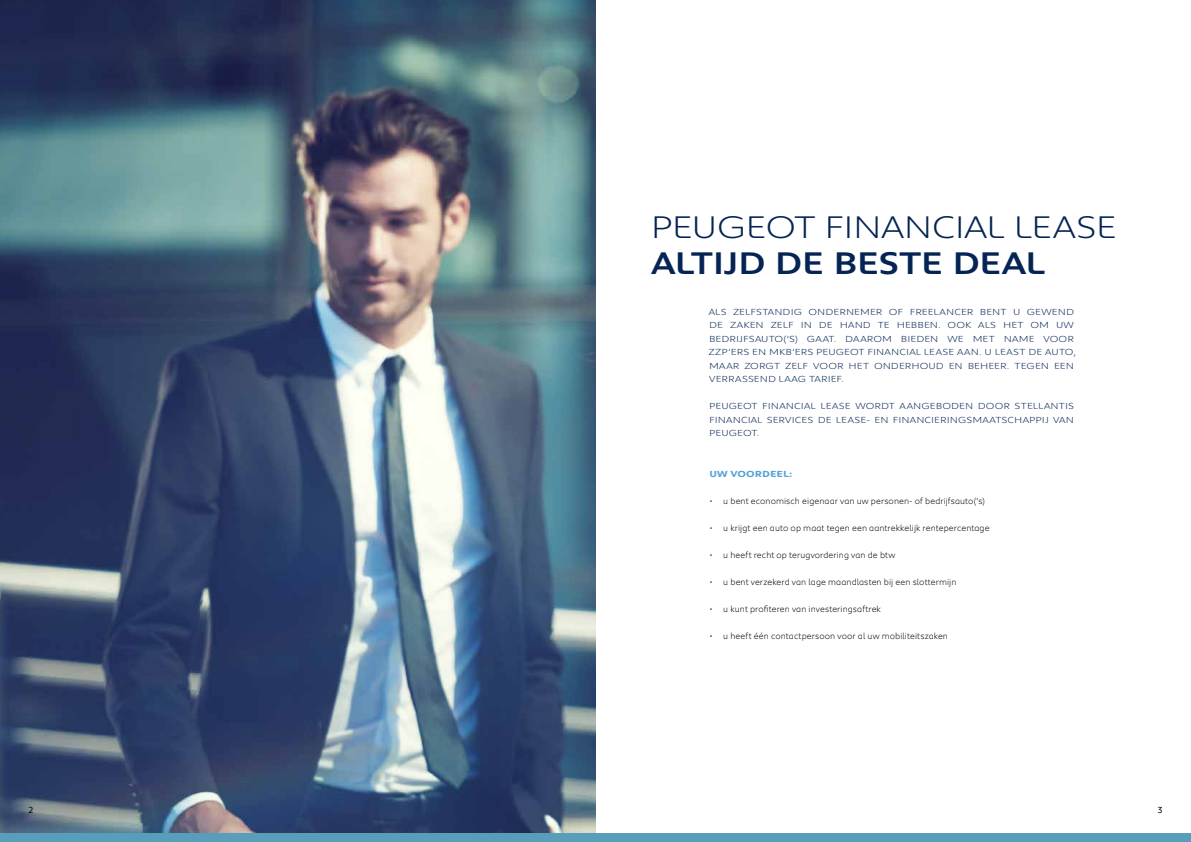
<style>
.page{position:relative;width:1191px;height:842px;background:#fff}
.page>*{position:absolute;margin:0;border:0;box-sizing:border-box;transform-origin:0 0}
.t1{font:300 32px "Peugeot Expanded";letter-spacing:-.035em;color:#052453}
.t2{font:500 32px "Peugeot Expanded";letter-spacing:-.03em;color:#052453}
.t3{font:300 9px/13.5px "Peugeot Expanded";letter-spacing:.005em;color:#052453}
.t4{font:300 9px "Peugeot";letter-spacing:.01em;color:#000}
.t5{font:700 9px "Peugeot Expanded";letter-spacing:.005em;color:#53a2d5}
.t6{font:9px "Peugeot";color:#000}
</style>
<div class="page">
<img style="left:0;top:0;width:595px;height:833px">
<div style="left:0;top:833px;width:1191px;height:9px;background:#589eba"></div>
<h1 class="t1" style="left:650px;top:205px;width:468px">PEUGEOT FINANCIAL LEASE</h1>
<h1 class="t2" style="left:651px;top:241px;width:396px">ALTIJD DE BESTE DEAL</h1>
<p class="t3" style="left:708px;top:304px;width:369px">ALS ZELFSTANDIG ONDERNEMER OF FREELANCER BENT U GEWEND DE ZAKEN ZELF IN DE HAND TE HEBBEN. OOK ALS HET OM UW BEDRIJFSAUTO(’S) GAAT. DAAROM BIEDEN WE MET NAME VOOR ZZP’ERS EN MKB’ERS PEUGEOT FINANCIAL LEASE AAN. U LEAST DE AUTO, MAAR ZORGT ZELF VOOR HET ONDERHOUD EN BEHEER. TEGEN EEN VERRASSEND LAAG TARIEF.</p>
<p class="t3" style="left:709px;top:399px;width:366px;text-align:justify">PEUGEOT FINANCIAL LEASE WORDT AANGEBODEN DOOR STELLANTIS FINANCIAL SERVICES DE LEASE- EN FINANCIERINGSMAATSCHAPPIJ VAN PEUGEOT.</p>
<p class="t5" style="left:709px;top:468px;width:84px">UW VOORDEEL:</p>
<p class="t4" style="left:709px;top:494px;width:277px">• u bent economisch eigenaar van uw personen- of bedrijfsauto(‘s)</p>
<p class="t4" style="left:709px;top:521px;width:281px">• u krijgt een auto op maat tegen een aantrekkelijk rentepercentage</p>
<p class="t4" style="left:709px;top:548px;width:187px">• u heeft recht op terugvordering van de btw</p>
<p class="t4" style="left:709px;top:575px;width:248px">• u bent verzekerd van lage maandlasten bij een slottermijn</p>
<p class="t4" style="left:709px;top:602px;width:173px">• u kunt profiteren van investeringsaftrek</p>
<p class="t4" style="left:709px;top:629px;width:240px">• u heeft één contactpersoon voor al uw mobiliteitszaken</p>
<p class="t6" style="left:28px;top:804px;width:6px">2</p>
<p class="t6" style="left:1157px;top:804px;width:6px">3</p>
</div>
